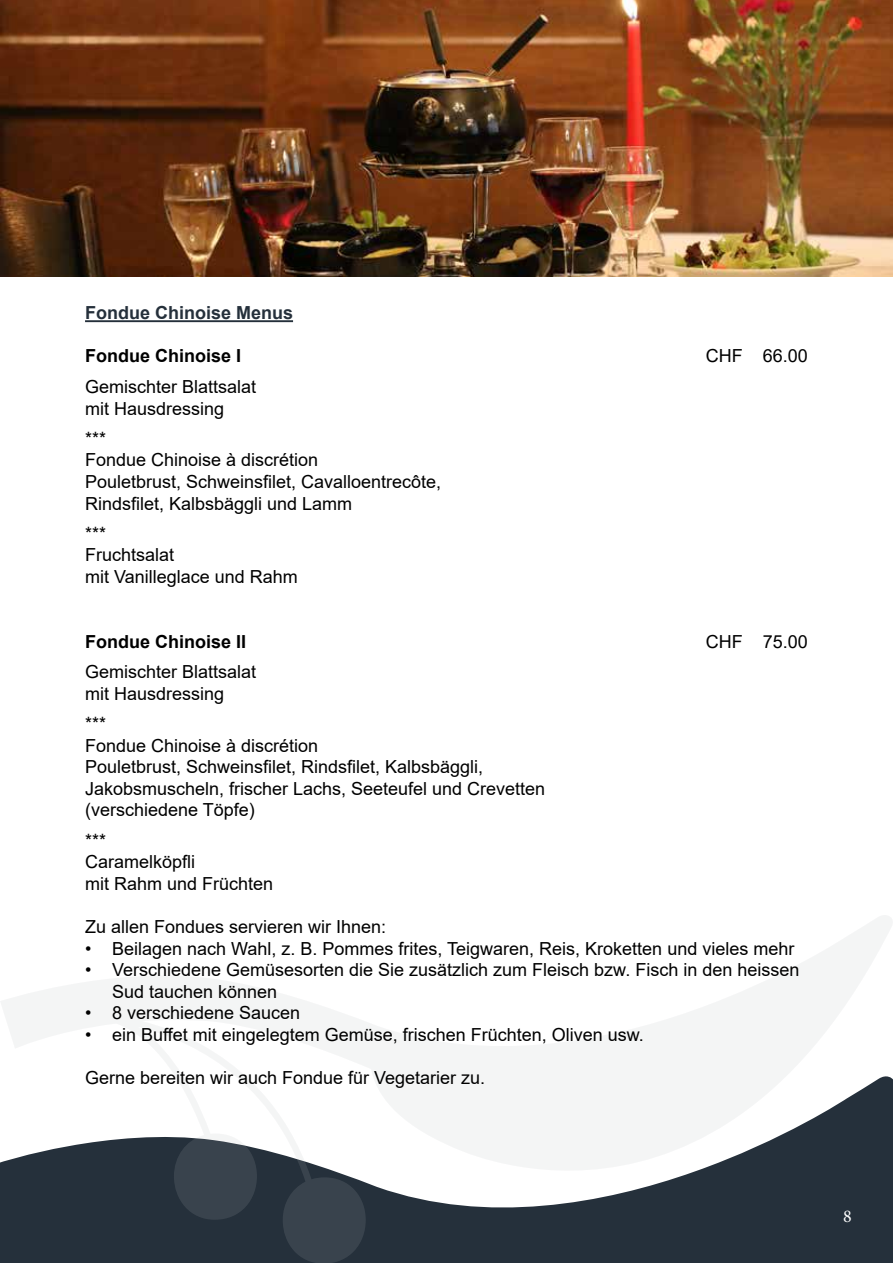
<style>
.page{position:relative;width:893px;height:1263px;background:#fff}
.page>*{position:absolute;margin:0;border:0;box-sizing:border-box;transform-origin:0 0}
.t1{font:18px/21.6px "Arial";color:#000}
.t2{font:700 18px "Arial";color:#000}
.t3{font:700 18px "Arial";color:#25303b}
.t4{font:18px "Minion Pro";color:#fff}
</style>
<div class="page">
<svg style="left:0;top:915px;width:893px;height:348px"></svg>
<div style="left:797px;top:1163px;width:84px;height:91px;background:#25303b"></div>
<img style="left:0;top:0;width:893px;height:276px">
<hr style="left:85px;top:320px;width:208px;height:2px;background:#25303b">
<p class="t3" style="left:85px;top:300px;width:210px">Fondue Chinoise Menus</p>
<p class="t2" style="left:85px;top:343px;width:158px">Fondue Chinoise I</p>
<p class="t1" style="left:706px;top:345px;width:104px">CHF 66.00</p>
<p class="t1" style="left:85px;top:376px;width:173px">Gemischter Blattsalat mit Hausdressing</p>
<p class="t1" style="left:85px;top:428px;width:358px">***<br>Fondue Chinoise à discrétion<br>Pouletbrust, Schweinsfilet, Cavalloentrecôte,<br>Rindsfilet, Kalbsbäggli und Lamm</p>
<p class="t1" style="left:85px;top:522px;width:214px">***<br>Fruchtsalat<br>mit Vanilleglace und Rahm</p>
<p class="t2" style="left:85px;top:629px;width:163px">Fondue Chinoise II</p>
<p class="t1" style="left:706px;top:630px;width:104px">CHF 75.00</p>
<p class="t1" style="left:85px;top:661px;width:173px">Gemischter Blattsalat mit Hausdressing</p>
<p class="t1" style="left:85px;top:713px;width:462px">***<br>Fondue Chinoise à discrétion<br>Pouletbrust, Schweinsfilet, Rindsfilet, Kalbsbäggli, Jakobsmuscheln, frischer Lachs, Seeteufel und Crevetten (verschiedene Töpfe)</p>
<p class="t1" style="left:85px;top:829px;width:190px">***<br>Caramelköpfli<br>mit Rahm und Früchten</p>
<p class="t1" style="left:85px;top:916px;width:303px">Zu allen Fondues servieren wir Ihnen:</p>
<p class="t1" style="left:85px;top:937px;width:711px">• Beilagen nach Wahl, z. B. Pommes frites, Teigwaren, Reis, Kroketten und vieles mehr</p>
<p class="t1" style="left:112px;top:959px;width:689px;text-indent:-27px">• Verschiedene Gemüsesorten die Sie zusätzlich zum Fleisch bzw. Fisch in den heissen<br>Sud tauchen können</p>
<p class="t1" style="left:85px;top:1002px;width:217px">• 8 verschiedene Saucen</p>
<p class="t1" style="left:85px;top:1024px;width:560px">• ein Buffet mit eingelegtem Gemüse, frischen Früchten, Oliven usw.</p>
<p class="t1" style="left:85px;top:1067px;width:402px">Gerne bereiten wir auch Fondue für Vegetarier zu.</p>
<p class="t4" style="left:843px;top:1204px;width:10px">8</p>
</div>
